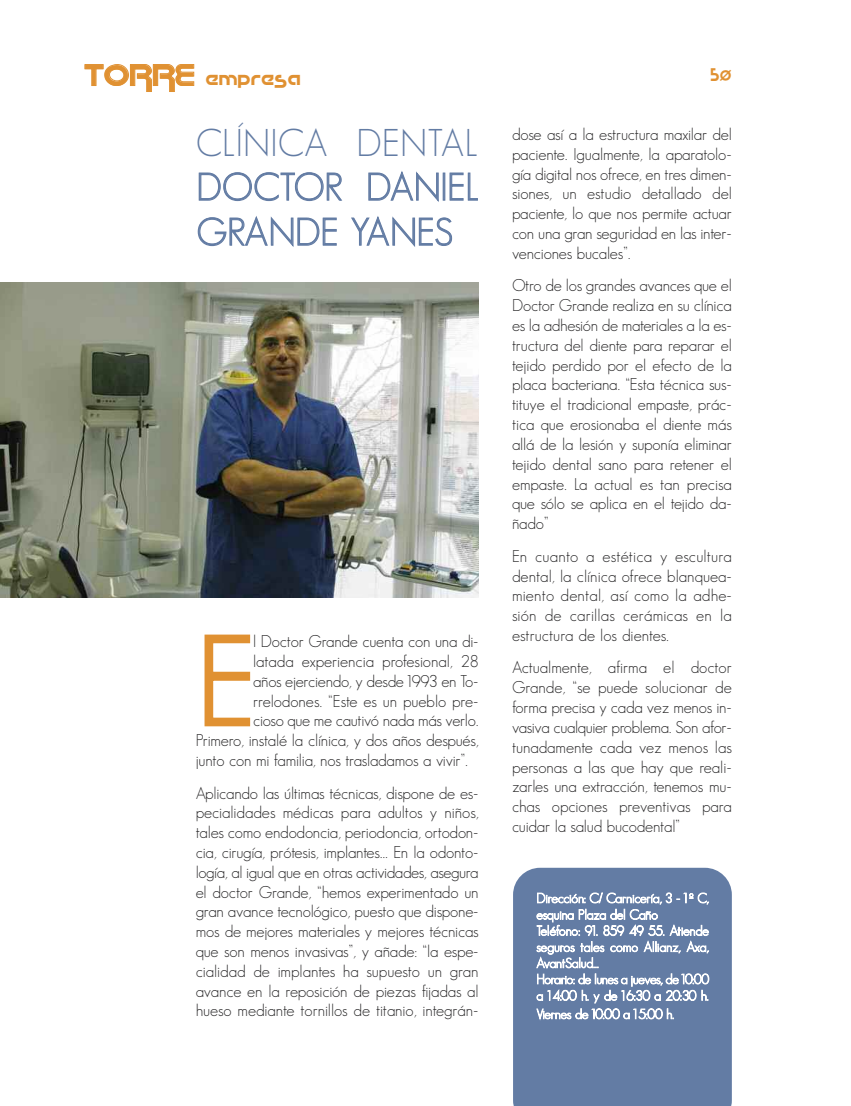
<style>
.page{position:relative;width:851px;height:1106px;background:#fff}
.page>*{position:absolute;margin:0;border:0;box-sizing:border-box;transform-origin:0 0}
.t1{font:122.1px "Bougan S Si";color:#e09132}
.t2{font:37.5px/44.7px "Bougan S Si";color:#637ca4;text-align:justify}
.t3{font:22.5px "Cupertino";color:#e09132}
.t4{font:16.5px/19.8px "Bougan S Si";letter-spacing:-.015em;color:#272627;text-align:justify}
.t5{font:16.5px "Cupertino";color:#e09132}
.t6{font:13.5px/16.2px "Bougan S Si";letter-spacing:-.02em;color:#fff}
.s1{font-size:27px}
</style>
<div class="page">
<div style="left:513px;top:867px;width:218px;height:239px;background:#637ca4"></div>
<img style="left:0;top:283px;width:478px;height:314px">
<h3 class="t3" style="left:84px;top:63px;width:218px"><span class="s1">TORRE</span> empresa</h3>
<p class="t5" style="left:710px;top:66px;width:23px">50</p>
<h2 class="t2" style="left:196px;top:120px;width:284px">CLÍNICA DENTAL DOCTOR DANIEL GRANDE YANES</h2>
<p class="t4" style="left:512px;top:124px;width:221px">dose así a la estructura maxilar del paciente. Igualmente, la aparatolo&shy;gía digital nos ofrece, en tres dimen&shy;siones, un estudio detallado del paciente, lo que nos permite actuar con una gran seguridad en las inter&shy;venciones bucales”.</p>
<p class="t4" style="left:512px;top:276px;width:221px">Otro de los grandes avances que el Doctor Grande realiza en su clínica es la adhesión de materiales a la es&shy;tructura del diente para reparar el tejido perdido por el efecto de la placa bacteriana. “Esta técnica sus&shy;tituye el tradicional empaste, prác&shy;tica que erosionaba el diente más allá de la lesión y suponía eliminar tejido dental sano para retener el empaste. La actual es tan precisa que sólo se aplica en el tejido da&shy;ñado”</p>
<p class="t4" style="left:512px;top:546px;width:221px">En cuanto a estética y escultura dental, la clínica ofrece blanquea&shy;miento dental, así como la adhe&shy;sión de carillas cerámicas en la estructura de los dientes.</p>
<p class="t4" style="left:512px;top:658px;width:221px">Actualmente, afirma el doctor Grande, “se puede solucionar de forma precisa y cada vez menos in&shy;vasiva cualquier problema. Son afor&shy;tunadamente cada vez menos las personas a las que hay que reali&shy;zarles una extracción, tenemos mu&shy;chas opciones preventivas para cuidar la salud bucodental”</p>
<h1 class="t1" style="left:198px;top:611px;width:59px">E</h1>
<p class="t4" style="left:253px;top:631px;width:227px">l Doctor Grande cuenta con una di-</p>
<p class="t4" style="left:253px;top:651px;width:227px">latada experiencia profesional, 28</p>
<p class="t4" style="left:253px;top:671px;width:227px">años ejerciendo, y desde1993 en To-</p>
<p class="t4" style="left:253px;top:691px;width:227px">rrelodones. “Este es un pueblo pre-</p>
<p class="t4" style="left:253px;top:710px;width:227px">cioso que me cautivó nada más verlo.</p>
<p class="t4" style="left:196px;top:730px;width:284px">Primero, instalé la clínica, y dos años después,</p>
<p class="t4" style="left:196px;top:750px;width:274px">junto con mi familia, nos trasladamos a vivir”.</p>
<p class="t4" style="left:196px;top:783px;width:284px">Aplicando las últimas técnicas, dispone de es&shy;pecialidades médicas para adultos y niños, tales como endodoncia, periodoncia, ortodon&shy;cia, cirugía, prótesis, implantes... En la odonto&shy;logía, al igual que en otras actividades, asegura el doctor Grande, “hemos experimentado un gran avance tecnológico, puesto que dispone&shy;mos de mejores materiales y mejores técnicas que son menos invasivas”, y añade: “la espe&shy;cialidad de implantes ha supuesto un gran avance en la reposición de piezas fijadas al hueso mediante tornillos de titanio, integrán-</p>
<p class="t6" style="left:536px;top:890px;width:174px">Dirección: C/ Carnicería, 3 - 1º C, esquina Plaza del Caño<br>Teléfono: 91. 859 49 55. Atiende seguros tales como Allianz, Axa,<br>AvantSalud…<br>Horario: de lunes a jueves, de 10:00 a 14:00 h. y de 16:30 a 20:30 h.</p>
<p class="t6" style="left:536px;top:1006px;width:139px">Viernes de 10:00 a 15:00 h.</p>
</div>
